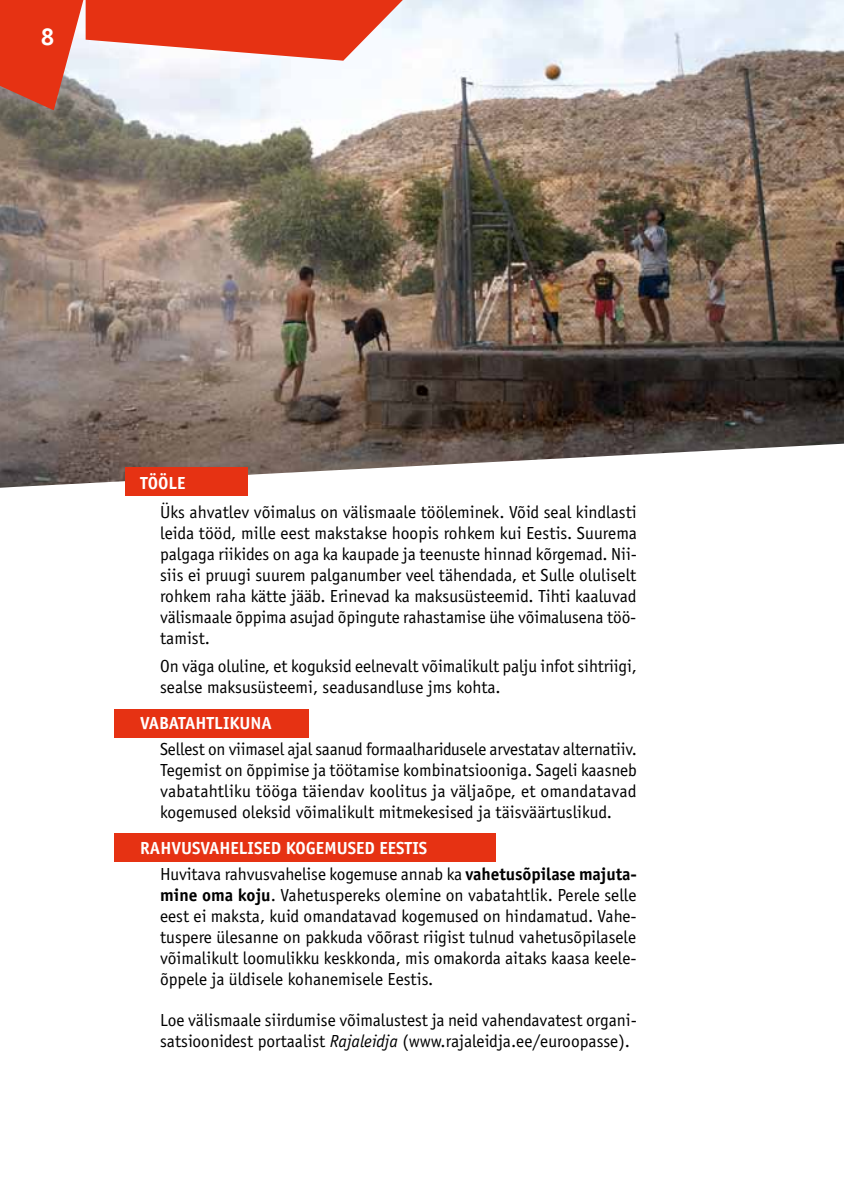
<style>
.page{position:relative;width:844px;height:1191px;background:#fff}
.page>*{position:absolute;margin:0;border:0;box-sizing:border-box;transform-origin:0 0}
.t1{font:700 24.5px "Officina Sans Std";color:#fff}
.t2{font:17.5px/21px "Officina Sans Std";color:#000;text-align:justify}
.t3{font:700 17.5px "Officina Sans Std";color:#fff}
.s1{font-weight:700;color:#fff}
.s2{font-weight:700}
.s3{font-style:italic}
</style>
<div class="page">
<img style="left:0;top:0;width:843px;height:488px">
<div style="left:125px;top:467px;width:123px;height:28px;background:#e63213"></div>
<div style="left:114px;top:709px;width:194px;height:28px;background:#e63213"></div>
<div style="left:114px;top:833px;width:381px;height:28px;background:#e63213"></div>
<svg style="left:0;top:0;width:417px;height:110px"></svg>
<h1 class="t1" style="left:41px;top:21px;width:15px">8</h1>
<p class="t3" style="left:140px;top:472px;width:47px">TÖÖLE</p>
<p class="t2" style="left:160px;top:501px;width:478px">Üks ahvatlev võimalus on välismaale tööleminek. Võid seal kindlasti leida tööd, mille eest makstakse hoopis rohkem kui Eestis. Suurema palgaga riikides on aga ka kaupade ja teenuste hinnad kõrgemad. Nii&shy;siis ei pruugi suurem palganumber veel tähendada, et Sulle oluliselt rohkem raha kätte jääb. Erinevad ka maksusüsteemid. Tihti kaaluvad välismaale õppima asujad õpingute rahastamise ühe võimalusena töö&shy;tamist.</p>
<p class="t2" style="left:160px;top:655px;width:478px">On väga oluline, et koguksid eelnevalt võimalikult palju infot sihtriigi, sealse maksusüsteemi, seadusandluse jms kohta.</p>
<p class="t3" style="left:140px;top:712px;width:133px">VABATAHTLIKUNA</p>
<p class="t2" style="left:160px;top:738px;width:478px">Sellest on viimasel ajal saanud formaalharidusele arvestatav alternatiiv.<br>Tegemist on õppimise ja töötamise kombinatsiooniga. Sageli kaasneb vabatahtliku tööga täiendav koolitus ja väljaõpe, et omandatavad kogemused oleksid võimalikult mitmekesised ja täisväärtuslikud.</p>
<p class="t2" style="left:160px;top:835px;width:478px;line-height:25.9px;text-indent:-20px"><span class="s1">RAHVUSVAHELISED KOGEMUSED EESTIS<br></span>Huvitava rahvusvahelise kogemuse annab ka <span class="s2">vahetusõpilase majuta-</span></p>
<p class="t2" style="left:160px;top:884px;width:478px"><span class="s2">mine oma koju</span>. Vahetuspereks olemine on vabatahtlik. Perele selle eest ei maksta, kuid omandatavad kogemused on hindamatud. Vahe&shy;tuspere ülesanne on pakkuda võõrast riigist tulnud vahetusõpilasele võimalikult loomulikku keskkonda, mis omakorda aitaks kaasa keele&shy;õppele ja üldisele kohanemisele Eestis.</p>
<p class="t2" style="left:160px;top:1009px;width:478px">Loe välismaale siirdumise võimalustest ja neid vahendavatest organi&shy;satsioonidest portaalist <span class="s3">Rajaleidja</span> (www.rajaleidja.ee/euroopasse).</p>
</div>
